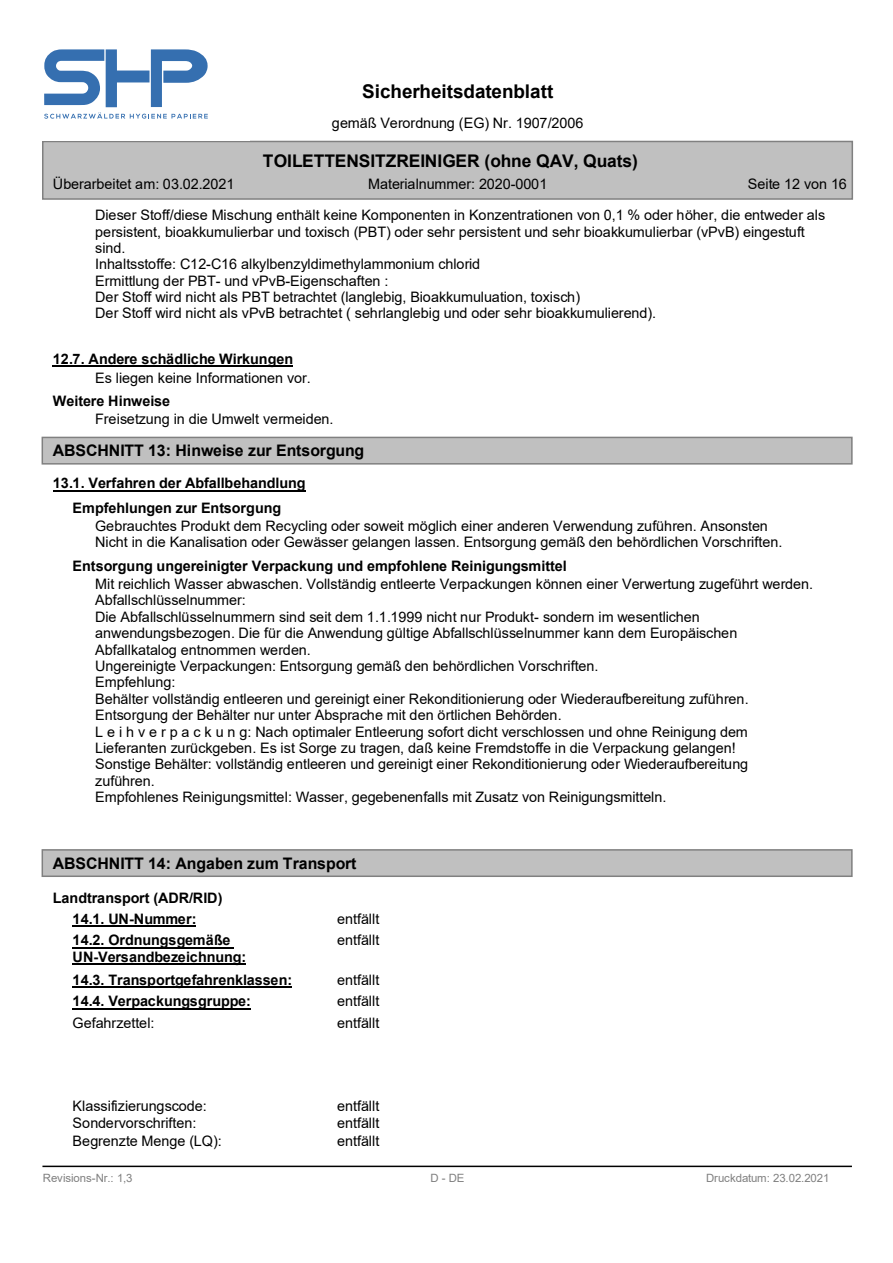
<style>
.page{position:relative;width:893px;height:1263px;background:#fff}
.page>*{position:absolute;margin:0;border:0;box-sizing:border-box;transform-origin:0 0}
.t1{font:700 18.9px "Arial";color:#000}
.t2{font:700 17.4px "Arial";letter-spacing:-.005em;color:#000}
.t3{font:700 15.9px "Arial";letter-spacing:-.005em;color:#000}
.t4{font:14.4px/16.4px "Arial";color:#000}
.t5{font:700 14.4px/24.3px "Arial";letter-spacing:-.005em;color:#000;text-align:center}
.t6{font:11.4px "Arial";letter-spacing:-.005em;color:#808080}
</style>
<div class="page">
<div style="left:43px;top:141px;width:809px;height:58px;background:#c0c0c0"></div>
<div style="left:42px;top:141px;width:811px;height:59px;border:2px solid #808080"></div>
<div style="left:42px;top:437px;width:810px;height:27px;background:#c0c0c0"></div>
<div style="left:42px;top:437px;width:810px;height:27px;border:2px solid #808080"></div>
<div style="left:42px;top:850px;width:810px;height:26px;background:#c0c0c0"></div>
<div style="left:42px;top:849px;width:810px;height:28px;border:2px solid #808080"></div>
<hr style="left:42px;top:1165px;width:810px;height:2px;background:#000">
<hr style="left:53px;top:365px;width:240px;height:2px;background:#000">
<hr style="left:53px;top:490px;width:253px;height:1px;background:#000">
<hr style="left:73px;top:925px;width:123px;height:2px;background:#000">
<hr style="left:73px;top:947px;width:161px;height:1px;background:#000">
<hr style="left:73px;top:963px;width:173px;height:2px;background:#000">
<hr style="left:73px;top:986px;width:219px;height:2px;background:#000">
<hr style="left:73px;top:1008px;width:178px;height:1px;background:#000">
<svg style="left:44px;top:49px;width:164px;height:70px"></svg>
<h1 class="t1" style="left:362px;top:78px;width:193px">Sicherheitsdatenblatt</h1>
<p class="t4" style="left:332px;top:115px;width:253px">gemäß Verordnung (EG) Nr. 1907/2006</p>
<p class="t2" style="left:263px;top:149px;width:376px">TOILETTENSITZREINIGER (ohne QAV, Quats)</p>
<p class="t4" style="left:53px;top:176px;width:183px">Überarbeitet am: 03.02.2021</p>
<p class="t4" style="left:368px;top:176px;width:181px">Materialnummer: 2020-0001</p>
<p class="t4" style="left:95px;top:168px;width:753px;line-height:30.9px;text-indent:652px">Seite 12 von 16<br>Dieser Stoff/diese Mischung enthält keine Komponenten in Konzentrationen von 0,1 % oder höher, die entweder als</p>
<p class="t4" style="left:95px;top:223px;width:711px">persistent, bioakkumulierbar und toxisch (PBT) oder sehr persistent und sehr bioakkumulierbar (vPvB) eingestuft sind.<br>Inhaltsstoffe: C12-C16 alkylbenzyldimethylammonium chlorid<br>Ermittlung der PBT- und vPvB-Eigenschaften :<br>Der Stoff wird nicht als PBT betrachtet (langlebig, Bioakkumuluation, toxisch)<br>Der Stoff wird nicht als vPvB betrachtet ( sehrlanglebig und oder sehr bioakkumulierend).</p>
<p class="t5" style="left:53px;top:347px;width:242px">12.7. Andere schädliche Wirkungen</p>
<p class="t4" style="left:95px;top:370px;width:217px">Es liegen keine Informationen vor.</p>
<p class="t5" style="left:53px;top:389px;width:119px">Weitere Hinweise</p>
<p class="t3" style="left:53px;top:439px;width:313px">ABSCHNITT 13: Hinweise zur Entsorgung</p>
<p class="t5" style="left:53px;top:471px;width:254px">13.1. Verfahren der Abfallbehandlung<br>Empfehlungen zur Entsorgung</p>
<p class="t4" style="left:95px;top:517px;width:689px">Gebrauchtes Produkt dem Recycling oder soweit möglich einer anderen Verwendung zuführen. Ansonsten<br>Nicht in die Kanalisation oder Gewässer gelangen lassen. Entsorgung gemäß den behördlichen Vorschriften.</p>
<p class="t4" style="left:95px;top:575px;width:719px">Mit reichlich Wasser abwaschen. Vollständig entleerte Verpackungen können einer Verwertung zugeführt werden.<br>Abfallschlüsselnummer:<br>Die Abfallschlüsselnummern sind seit dem 1.1.1999 nicht nur Produkt- sondern im wesentlichen anwendungsbezogen. Die für die Anwendung gültige Abfallschlüsselnummer kann dem Europäischen Abfallkatalog entnommen werden.<br>Ungereinigte Verpackungen: Entsorgung gemäß den behördlichen Vorschriften.<br>Empfehlung:<br>Behälter vollständig entleeren und gereinigt einer Rekonditionierung oder Wiederaufbereitung zuführen.<br>Entsorgung der Behälter nur unter Absprache mit den örtlichen Behörden.<br>L e i h v e r p a c k u n g: Nach optimaler Entleerung sofort dicht verschlossen und ohne Reinigung dem Lieferanten zurückgeben. Es ist Sorge zu tragen, daß keine Fremdstoffe in die Verpackung gelangen!<br>Sonstige Behälter: vollständig entleeren und gereinigt einer Rekonditionierung oder Wiederaufbereitung<br>zuführen.<br>Empfohlenes Reinigungsmittel: Wasser, gegebenenfalls mit Zusatz von Reinigungsmitteln.</p>
<p class="t4" style="left:95px;top:411px;width:240px">Freisetzung in die Umwelt vermeiden.</p>
<p class="t5" style="left:73px;top:554px;width:496px">Entsorgung ungereinigter Verpackung und empfohlene Reinigungsmittel</p>
<p class="t3" style="left:53px;top:852px;width:305px">ABSCHNITT 14: Angaben zum Transport</p>
<p class="t5" style="left:53px;top:887px;width:171px;line-height:21.3px">Landtransport (ADR/RID)<br>14.1. UN-Nummer:</p>
<p class="t4" style="left:337px;top:910px;width:44px">entfällt</p>
<p class="t5" style="left:73px;top:928px;width:159px">14.2. Ordnungsgemäße</p>
<p class="t4" style="left:337px;top:932px;width:44px">entfällt</p>
<p class="t5" style="left:73px;top:945px;width:221px;line-height:23.1px;text-align:left">UN-Versandbezeichnung:<br>14.3. Transportgefahrenklassen:</p>
<p class="t4" style="left:337px;top:972px;width:44px">entfällt</p>
<p class="t5" style="left:73px;top:989px;width:180px">14.4. Verpackungsgruppe:</p>
<p class="t4" style="left:337px;top:993px;width:44px">entfällt</p>
<p class="t4" style="left:73px;top:1014px;width:83px">Gefahrzettel:</p>
<p class="t4" style="left:337px;top:1014px;width:44px">entfällt</p>
<p class="t4" style="left:73px;top:1097px;width:136px">Klassifizierungscode:</p>
<p class="t4" style="left:337px;top:1097px;width:44px">entfällt</p>
<p class="t4" style="left:73px;top:1115px;width:125px">Sondervorschriften:</p>
<p class="t4" style="left:337px;top:1115px;width:44px">entfällt</p>
<p class="t4" style="left:73px;top:1132px;width:151px">Begrenzte Menge (LQ):</p>
<p class="t4" style="left:337px;top:1132px;width:44px">entfällt</p>
<p class="t6" style="left:43px;top:1170px;width:91px">Revisions-Nr.: 1,3</p>
<p class="t6" style="left:430px;top:1170px;width:35px">D - DE</p>
<p class="t6" style="left:706px;top:1170px;width:125px">Druckdatum: 23.02.2021</p>
</div>
